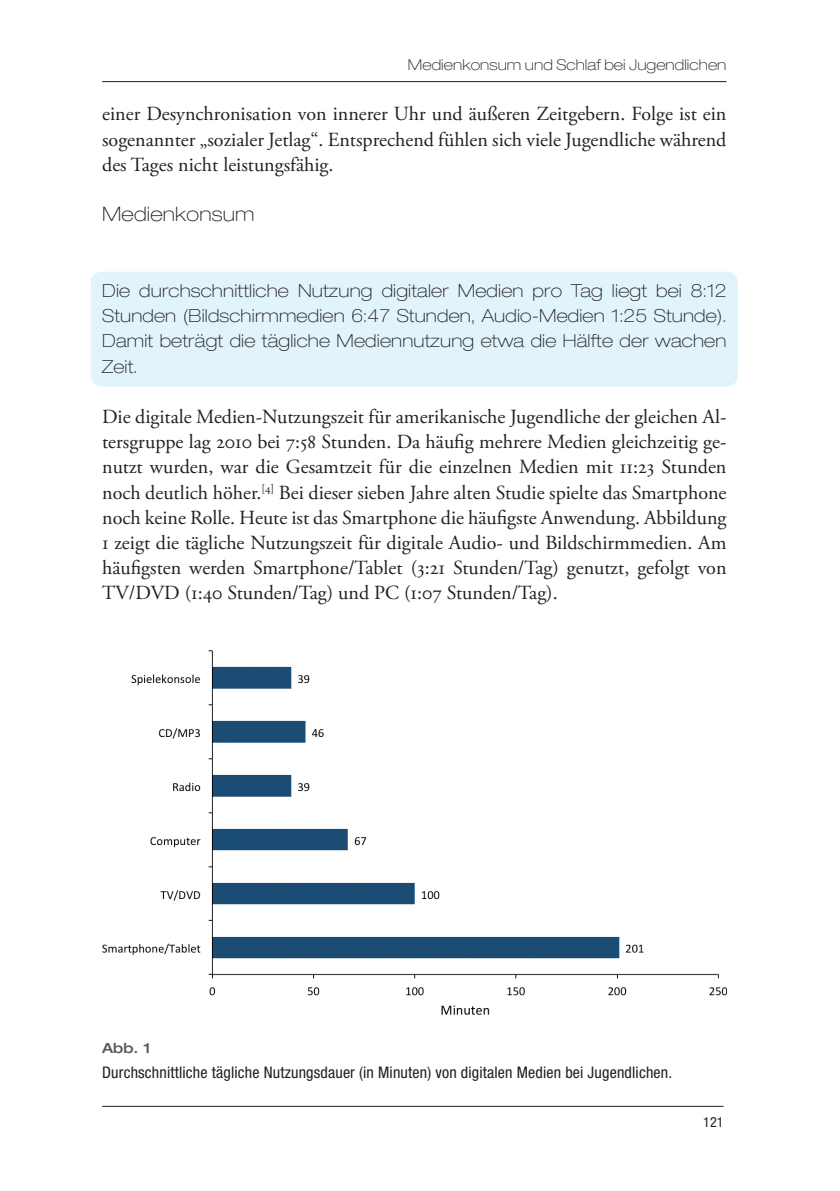
<style>
.page{position:relative;width:840px;height:1191px;background:#fff}
.page>*{position:absolute;margin:0;border:0;box-sizing:border-box;transform-origin:0 0}
.t1{font:20px/25.2px "Adobe Garamond Pro";color:#231f20;text-align:justify}
.t2{font:100 expanded 20px "Helvetica Neue LT Pro";letter-spacing:.01em;color:#231f20}
.t3{font:100 expanded 18px/25.2px "Helvetica Neue LT Pro";letter-spacing:.01em;color:#231f20;text-align:justify}
.t4{font:condensed 16px "Helvetica Neue LT Std";letter-spacing:.01em;color:#231f20}
.t5{font:100 expanded 15px "Helvetica Neue LT Pro";letter-spacing:.005em;color:#231f20}
.t6{font:500 expanded 14px "Helvetica Neue LT Pro";color:#57585a}
.t7{font:condensed 14px "Helvetica Neue LT Std";color:#231f20}
</style>
<div class="page">
<hr style="left:102px;top:1106px;width:621px;height:1px;background:#231f20">
<hr style="left:102px;top:81px;width:624px;height:1px;background:#231f20">
<div style="left:91px;top:272px;width:646px;height:114px;background:#e1f4fc;border-radius:11px"></div>
<img style="left:102px;top:650px;width:624px;height:365px">
<p class="t5" style="left:408px;top:55px;width:320px">Medienkonsum und Schlaf bei Jugendlichen</p>
<p class="t1" style="left:102px;top:102px;width:625px">einer Desynchronisation von innerer Uhr und äußeren Zeitgebern. Folge ist ein sogenannter „sozialer Jetlag“. Entsprechend fühlen sich viele Jugendliche während des Tages nicht leistungsfähig.</p>
<p class="t2" style="left:102px;top:202px;width:154px">Medienkonsum</p>
<p class="t3" style="left:102px;top:277px;width:625px">Die durchschnittliche Nutzung digitaler Medien pro Tag liegt bei 8:12<br>Stunden (Bildschirmmedien 6:47 Stunden, Audio-Medien 1:25 Stunde).<br>Damit beträgt die tägliche Mediennutzung etwa die Hälfte der wachen Zeit.</p>
<p class="t1" style="left:102px;top:405px;width:625px">Die digitale Medien-Nutzungszeit für amerikanische Jugendliche der gleichen Al&shy;tersgruppe lag 2010 bei 7:58 Stunden. Da häufig mehrere Medien gleichzeitig ge&shy;nutzt wurden, war die Gesamtzeit für die einzelnen Medien mit 11:23 Stunden noch deutlich höher.<sup>[4]</sup> Bei dieser sieben Jahre alten Studie spielte das Smartphone noch keine Rolle. Heute ist das Smartphone die häufigste Anwendung. Abbildung 1 zeigt die tägliche Nutzungszeit für digitale Audio- und Bildschirmmedien. Am häufigsten werden Smartphone/Tablet (3:21 Stunden/Tag) genutzt, gefolgt von TV/DVD (1:40 Stunden/Tag) und PC (1:07 Stunden/Tag).</p>
<p class="t6" style="left:102px;top:1039px;width:50px">Abb. 1</p>
<p class="t4" style="left:102px;top:1063px;width:571px">Durchschnittliche tägliche Nutzungsdauer (in Minuten) von digitalen Medien bei Jugendlichen.</p>
<p class="t7" style="left:702px;top:1113px;width:22px">121</p>
</div>
